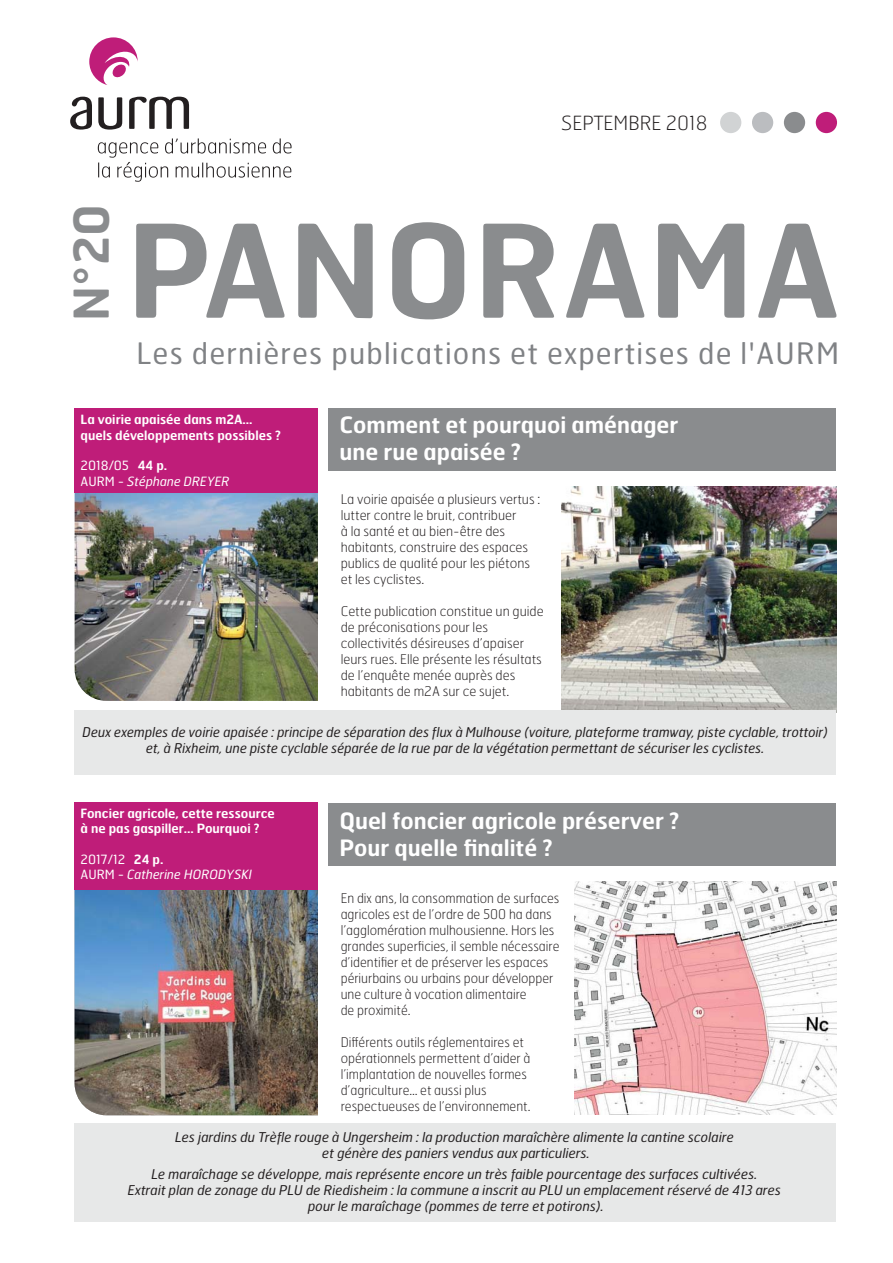
<style>
.page{position:relative;width:893px;height:1263px;background:#fff}
.page>*{position:absolute;margin:0;border:0;box-sizing:border-box;transform-origin:0 0}
.t1{font:600 128.55px "Hermes FB";letter-spacing:.005em;color:#8a8c8e}
.t2{font:600 48px "Hermes FB";color:#8a8c8e}
.t3{font:29.55px "Hermes FB";letter-spacing:.04em;color:#808285}
.t4{font:600 22.5px/27px "Hermes FB";color:#fff}
.t5{font:100 19.5px "Hermes FB";color:#231f20}
.t6{font:italic 13.5px/16.2px "Hermes FB";color:#231f20;text-align:center}
.t7{font:100 13.35px/16px "Hermes FB";color:#231f20}
.t8{font:600 12.75px/15.3px "Hermes FB";color:#fff}
.t9{font:italic 12.75px/15.3px "Hermes FB";color:#fff}
.s1{font-style:normal}
.s2{font-weight:600;font-style:normal}
</style>
<div class="page">
<img style="left:562px;top:486px;width:275px;height:226px">
<img style="left:75px;top:493px;width:243px;height:208px">
<img style="left:75px;top:890px;width:243px;height:225px">
<div style="left:720px;top:112px;width:21px;height:21px;background:#d1d3d4;border-radius:50%"></div>
<div style="left:752px;top:112px;width:21px;height:21px;background:#bbbdc0;border-radius:50%"></div>
<div style="left:784px;top:112px;width:21px;height:21px;background:#8a8c8e;border-radius:50%"></div>
<div style="left:816px;top:112px;width:21px;height:21px;background:#bf1d79;border-radius:50%"></div>
<div style="left:75px;top:802px;width:243px;height:88px;background:#bf1d79"></div>
<div style="left:75px;top:408px;width:243px;height:85px;background:#bf1d79"></div>
<div style="left:75px;top:1123px;width:761px;height:47px;background:#e7e8e8"></div>
<div style="left:75px;top:1127px;width:761px;height:95px;background:#e7e8e8"></div>
<div style="left:75px;top:710px;width:761px;height:65px;background:#e7e8e8"></div>
<div style="left:329px;top:803px;width:507px;height:63px;background:#8a8c8e"></div>
<div style="left:329px;top:408px;width:507px;height:63px;background:#8a8c8e"></div>
<svg style="left:98px;top:138px;width:194px;height:44px"></svg>
<svg style="left:70px;top:97px;width:22px;height:33px"></svg>
<svg style="left:98px;top:97px;width:24px;height:33px"></svg>
<svg style="left:129px;top:97px;width:60px;height:32px"></svg>
<svg style="left:89px;top:37px;width:49px;height:48px"></svg>
<img style="left:575px;top:882px;width:261px;height:232px">
<h3 class="t5" style="left:561px;top:114px;width:148px">SEPTEMBRE 2018</h3>
<h2 class="t2" style="left:69px;top:321px;width:118px;rotate:-90deg">N°20</h2>
<h1 class="t1" style="left:127px;top:211px;width:715px">PANORAMA</h1>
<h3 class="t3" style="left:137px;top:336px;width:704px">Les dernières publications et expertises de l'AURM</h3>
<p class="t8" style="left:81px;top:413px;width:202px">La voirie apaisée dans m2A… quels développements possibles ?</p>
<p class="t9" style="left:81px;top:459px;width:151px"><span class="s1">2018/05</span> <span class="s2">44 p.<br></span><span class="s1">AURM -</span> Stéphane DREYER</p>
<h3 class="t4" style="left:339px;top:412px;width:340px">Comment et pourquoi aménager une rue apaisée ?</h3>
<p class="t7" style="left:341px;top:492px;width:201px">La voirie apaisée a plusieurs vertus : lutter contre le bruit, contribuer<br>à la santé et au bien-être des habitants, construire des espaces publics de qualité pour les piétons et les cyclistes.</p>
<p class="t7" style="left:341px;top:604px;width:204px">Cette publication constitue un guide de préconisations pour les collectivités désireuses d’apaiser leurs rues. Elle présente les résultats de l’enquête menée auprès des habitants de m2A sur ce sujet.</p>
<p class="t6" style="left:82px;top:725px;width:747px">Deux exemples de voirie apaisée : principe de séparation des flux à Mulhouse (voiture, plateforme tramway, piste cyclable, trottoir) et, à Rixheim, une piste cyclable séparée de la rue par de la végétation permettant de sécuriser les cyclistes.</p>
<p class="t8" style="left:81px;top:806px;width:196px">Foncier agricole, cette ressource à ne pas gaspiller… Pourquoi ?</p>
<p class="t9" style="left:81px;top:852px;width:173px"><span class="s1">2017/12</span> <span class="s2">24 p.<br></span><span class="s1">AURM -</span> Catherine HORODYSKI</p>
<h3 class="t4" style="left:339px;top:809px;width:341px">Quel foncier agricole préserver ?<br>Pour quelle finalité ?</h3>
<p class="t7" style="left:341px;top:891px;width:220px">En dix ans, la consommation de surfaces agricoles est de l’ordre de 500 ha dans l’agglomération mulhousienne. Hors les grandes superficies, il semble nécessaire d’identifier et de préserver les espaces périurbains ou urbains pour développer une culture à vocation alimentaire<br>de proximité.</p>
<p class="t7" style="left:341px;top:1035px;width:191px">Différents outils réglementaires et opérationnels permettent d’aider à l’implantation de nouvelles formes d’agriculture… et aussi plus respectueuses de l’environnement.</p>
<p class="t6" style="left:175px;top:1130px;width:560px">Les jardins du Trèfle rouge à Ungersheim : la production maraîchère alimente la cantine scolaire et génère des paniers vendus aux particuliers.</p>
<p class="t6" style="left:128px;top:1167px;width:655px">Le maraîchage se développe, mais représente encore un très faible pourcentage des surfaces cultivées.<br>Extrait plan de zonage du PLU de Riedisheim : la commune a inscrit au PLU un emplacement réservé de 413 ares pour le maraîchage (pommes de terre et potirons).</p>
</div>
